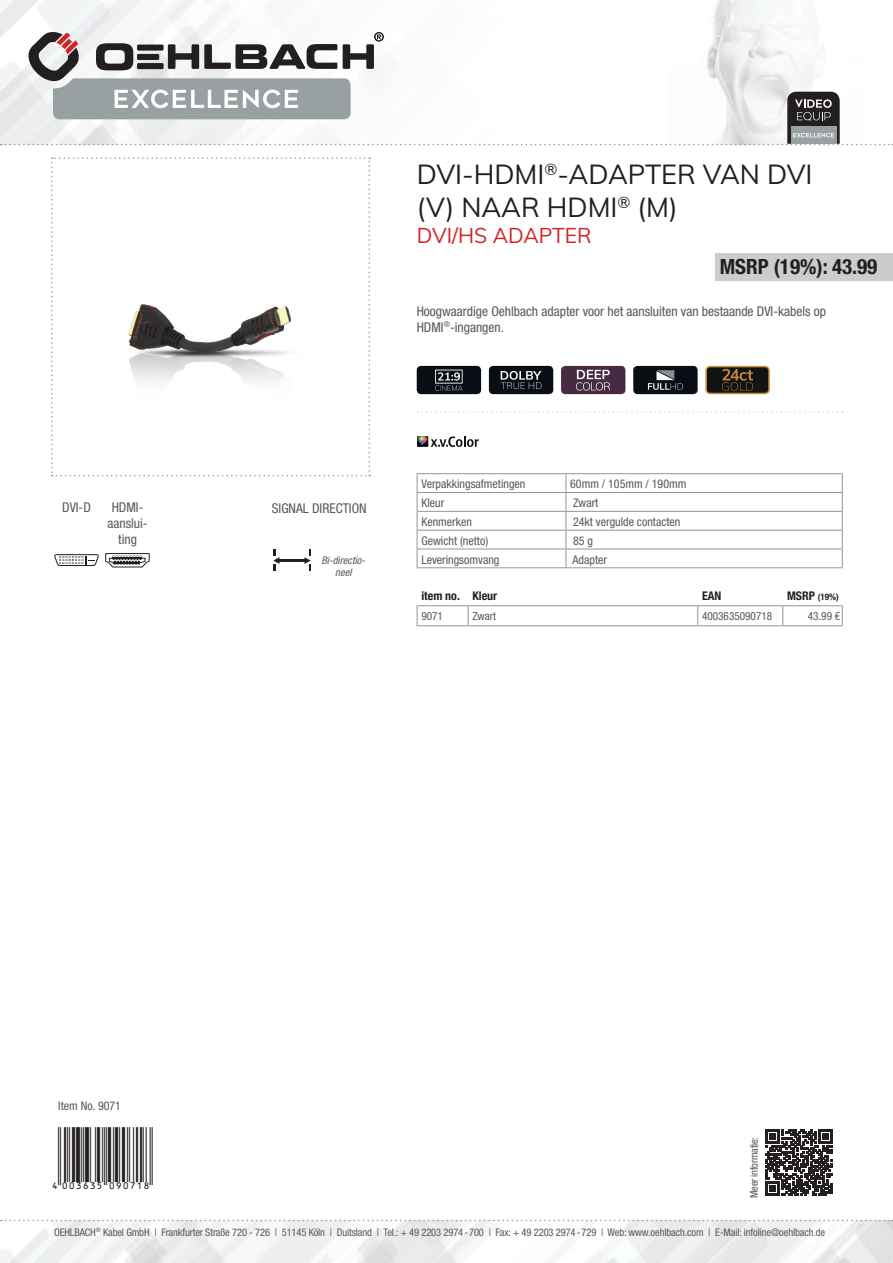
<style>
.page{position:relative;width:893px;height:1263px;background:#fff}
.page>*{position:absolute;margin:0;border:0;box-sizing:border-box;transform-origin:0 0}
.t1{font:27px/32.4px "Muli";color:#231f20}
.t2{font:27px "EAN";color:#231f20}
.t3{font:700 condensed 21px "Helvetica Neue LTW1 G";color:#231f20}
.t4{font:21px "Muli";color:#d1232a}
.t5{font:condensed 13.5px/16.2px "Helvetica Neue LTW1 G";color:#57585a}
.t6{font:condensed 12px "Helvetica Neue LTW1 G";color:#57585a}
.t7{font:700 condensed 12px "Helvetica Neue LTW1 G";color:#231f20}
.t8{font:condensed 11.25px "Helvetica Neue LTW1 G";color:#57585a}
.t9{font:condensed 10.5px "Helvetica Neue LTW1 G";letter-spacing:-.01em;color:#57585a}
.t10{font:italic condensed 10.5px/12.6px "Helvetica Neue LTW1 G";color:#57585a;text-align:center}
.t11{font:700 condensed 9px "Helvetica Neue LTW1 G";color:#231f20}
.s1{font-size:12px}
</style>
<div class="page">
<img style="left:0;top:1220px;width:893px;height:43px">
<img style="left:0;top:0;width:818px;height:145px">
<svg style="left:1px;top:1220px;width:892px;height:1px"></svg>
<svg style="left:51px;top:157px;width:319px;height:319px"></svg>
<div style="left:417px;top:366px;width:64px;height:28px;background:#090e15;border-radius:4px"></div>
<svg style="left:435px;top:370px;width:28px;height:21px"></svg>
<svg style="left:417px;top:436px;width:62px;height:11px"></svg>
<div style="left:489px;top:366px;width:64px;height:28px;background:#090e15;border-radius:4px"></div>
<svg style="left:501px;top:371px;width:40px;height:18px"></svg>
<div style="left:561px;top:366px;width:64px;height:28px;background:#462b42;border-radius:4px"></div>
<svg style="left:576px;top:370px;width:34px;height:20px"></svg>
<div style="left:633px;top:366px;width:65px;height:28px;background:#090e15;border-radius:4px"></div>
<svg style="left:648px;top:370px;width:35px;height:20px"></svg>
<svg style="left:705px;top:366px;width:65px;height:28px;background:#403320"></svg>
<svg style="left:54px;top:554px;width:45px;height:12px"></svg>
<svg style="left:105px;top:553px;width:45px;height:15px"></svg>
<hr style="left:279px;top:559px;width:26px;height:3px;background:#231f20">
<svg style="left:273px;top:549px;width:6px;height:22px"></svg>
<svg style="left:304px;top:549px;width:7px;height:22px"></svg>
<svg style="left:417px;top:411px;width:426px;height:2px"></svg>
<svg style="left:766px;top:1129px;width:66px;height:67px"></svg>
<svg style="left:1px;top:31px;width:892px;height:114px"></svg>
<svg style="left:417px;top:606px;width:426px;height:19px"></svg>
<hr style="left:417px;top:625px;width:51px;height:1px;background:#939598">
<hr style="left:468px;top:625px;width:230px;height:1px;background:#939598">
<hr style="left:698px;top:625px;width:85px;height:1px;background:#939598">
<hr style="left:783px;top:625px;width:60px;height:1px;background:#939598">
<hr style="left:417px;top:605px;width:51px;height:1px;background:#939598">
<hr style="left:468px;top:605px;width:230px;height:1px;background:#939598">
<hr style="left:698px;top:605px;width:85px;height:1px;background:#939598">
<hr style="left:783px;top:605px;width:60px;height:1px;background:#939598">
<div style="left:715px;top:253px;width:178px;height:27px;background:#cbccce"></div>
<hr style="left:417px;top:473px;width:149px;height:1px;background:#939598">
<hr style="left:566px;top:473px;width:277px;height:1px;background:#939598">
<svg style="left:417px;top:474px;width:426px;height:93px"></svg>
<hr style="left:417px;top:567px;width:149px;height:1px;background:#939598">
<hr style="left:566px;top:567px;width:277px;height:1px;background:#939598">
<h1 class="t1" style="left:417px;top:157px;width:397px">DVI-HDMI<sup>®</sup>-ADAPTER VAN DVI (V) NAAR HDMI<sup>®</sup> (M)</h1>
<h2 class="t4" style="left:417px;top:221px;width:176px">DVI/HS ADAPTER</h2>
<h2 class="t3" style="left:720px;top:254px;width:159px">MSRP (19%): 43.99</h2>
<p class="t5" style="left:417px;top:303px;width:411px">Hoogwaardige Oehlbach adapter voor het aansluiten van bestaande DVI-kabels op<br>HDMI<sup>®</sup>-ingangen.</p>
<p class="t5" style="left:62px;top:499px;width:30px">DVI-D</p>
<p class="t5" style="left:112px;top:499px;width:33px">HDMI-</p>
<p class="t5" style="left:272px;top:500px;width:96px">SIGNAL DIRECTION</p>
<p class="t5" style="left:107px;top:515px;width:42px;text-align:center">aanslui&shy;ting</p>
<p class="t10" style="left:321px;top:554px;width:48px">Bi-directio&shy;neel</p>
<p class="t6" style="left:421px;top:477px;width:106px">Verpakkingsafmetingen</p>
<p class="t6" style="left:570px;top:477px;width:118px">60mm / 105mm / 190mm</p>
<p class="t6" style="left:421px;top:496px;width:24px">Kleur</p>
<p class="t6" style="left:573px;top:496px;width:27px">Zwart</p>
<p class="t6" style="left:421px;top:515px;width:52px">Kenmerken</p>
<p class="t6" style="left:573px;top:515px;width:109px">24kt vergulde contacten</p>
<p class="t6" style="left:421px;top:533px;width:68px">Gewicht (netto)</p>
<p class="t6" style="left:573px;top:533px;width:21px">85 g</p>
<p class="t6" style="left:421px;top:552px;width:80px">Leveringsomvang</p>
<p class="t6" style="left:573px;top:552px;width:36px">Adapter</p>
<p class="t7" style="left:421px;top:588px;width:77px">item no. Kleur</p>
<p class="t7" style="left:702px;top:588px;width:21px">EAN</p>
<p class="t11" style="left:787px;top:591px;width:53px"><span class="s1">MSRP</span> (19%)</p>
<p class="t8" style="left:421px;top:609px;width:23px">9071</p>
<p class="t8" style="left:472px;top:609px;width:25px">Zwart</p>
<p class="t8" style="left:702px;top:609px;width:72px">4003635090718</p>
<p class="t8" style="left:808px;top:609px;width:34px">43.99 €</p>
<p class="t6" style="left:58px;top:1099px;width:64px">Item No. 9071</p>
<h1 class="t2" style="left:51px;top:1157px;width:103px">4":D=@GI#NWNUOV"</h1>
<p class="t9" style="left:748px;top:1198px;width:63px;rotate:-90deg">Meer informatie:</p>
<p class="t9" style="left:54px;top:1226px;width:773px">OEHLBACH<sup>®</sup> Kabel GmbH | Frankfurter Straße 720 - 726 | 51145 Köln | Duitsland | Tel.: + 49 2203 2974-700 | Fax: + 49 2203 2974-729 | Web: www.oehlbach.com | E-Mail: infoline@oehlbach.de</p>
</div>
